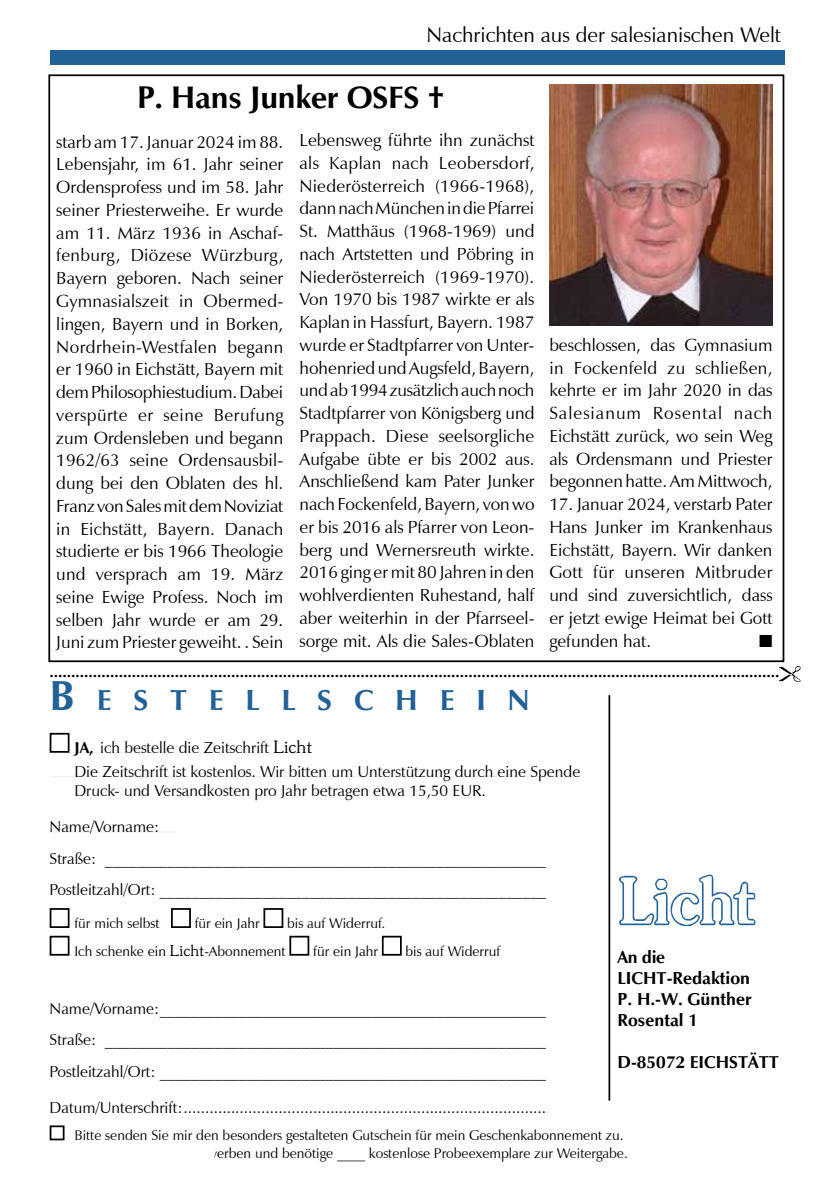
<style>
.page{position:relative;width:834px;height:1201px;background:#fff}
.page>*{position:absolute;margin:0;border:0;box-sizing:border-box;transform-origin:0 0}
.t1{font:700 31.5px "Zapf Humanist 601 BT";letter-spacing:-.01em;color:#000}
.t2{font:700 29.4px "Zapf Humanist 601 BT";letter-spacing:.745em;color:#216196}
.t3{font:21px "Zapf Humanist 601 BT";color:#000}
.t4{font:17.5px/22.8px "Zapf Humanist 601 BT";color:#000;text-align:justify}
.t5{font:700 17.5px/21px "Zapf Humanist 601 BT";color:#000}
.t6{font:17.5px "Zapf Dingbats";color:#000}
.t7{font:15.75px/31.5px "Zapf Humanist 601 BT";color:#000}
.t8{font:700 15.75px "Zapf Humanist 601 BT";color:#000}
.t9{font:14px/17.7px "Zapf Humanist 601 BT";color:#000}
.s1{font-size:42px}
.s2{font-weight:700}
.s3{font-family:"Souvenir";font-weight:300}
</style>
<div class="page">
<div style="left:50px;top:50px;width:734px;height:14px;background:#216196"></div>
<img style="left:619px;top:874px;width:136px;height:52px">
<hr style="left:608px;top:695px;width:2px;height:405px;background:#000">
<hr style="left:50px;top:752px;width:262px;height:1px;background:#ededed">
<hr style="left:50px;top:776px;width:530px;height:1px;background:#ededed">
<hr style="left:50px;top:831px;width:126px;height:1px;background:#ededed">
<hr style="left:50px;top:955px;width:450px;height:1px;background:#ededed">
<img style="left:779px;top:667px;width:21px;height:15px">
<div style="left:50px;top:733px;width:19px;height:19px;border:2px solid #000"></div>
<div style="left:50px;top:908px;width:19px;height:20px;border:2px solid #000"></div>
<div style="left:171px;top:908px;width:20px;height:20px;border:2px solid #000"></div>
<div style="left:263px;top:908px;width:20px;height:20px;border:2px solid #000"></div>
<div style="left:50px;top:935px;width:19px;height:20px;border:2px solid #000"></div>
<div style="left:289px;top:935px;width:20px;height:20px;border:2px solid #000"></div>
<div style="left:382px;top:935px;width:19px;height:20px;border:2px solid #000"></div>
<div style="left:50px;top:1125px;width:14px;height:15px;border:2px solid #000"></div>
<img style="left:549px;top:84px;width:223px;height:241px">
<p class="t3" style="left:426px;top:22px;width:356px">Nachrichten aus der salesianischen Welt</p>
<h1 class="t1" style="left:137px;top:78px;width:309px">P. Hans Junker OSFS †</h1>
<p class="t4" style="left:56px;top:130px;width:229px">starb am 17. Januar 2024 im 88.<br>Lebensjahr, im 61. Jahr seiner Ordensprofess und im 58. Jahr seiner Priesterweihe. Er wurde am 11. März 1936 in Aschaf&shy;fenburg, Diözese Würzburg, Bayern geboren. Nach seiner Gymnasialszeit in Obermed&shy;lingen, Bayern und in Borken, Nordrhein-Westfalen begann er 1960 in Eichstätt, Bayern mit dem Philosophiestudium. Dabei verspürte er seine Berufung zum Ordensleben und begann 1962/63 seine Ordensausbil&shy;dung bei den Oblaten des hl.<br>Franz von Sales mit dem Noviziat in Eichstätt, Bayern. Danach studierte er bis 1966 Theologie und versprach am 19. März seine Ewige Profess. Noch im selben Jahr wurde er am 29.<br>Juni zum Priester geweiht. . Sein</p>
<p class="t4" style="left:299px;top:129px;width:236px">Lebensweg führte ihn zunächst als Kaplan nach Leobersdorf, Niederösterreich (1966-1968), dann nach München in die Pfarrei St. Matthäus (1968-1969) und nach Artstetten und Pöbring in Niederösterreich (1969-1970).<br>Von 1970 bis 1987 wirkte er als Kaplan in Hassfurt, Bayern. 1987 wurde er Stadtpfarrer von Unter&shy;hohenried und Augsfeld, Bayern, und ab 1994 zusätzlich auch noch Stadtpfarrer von Königsberg und Prappach. Diese seelsorgliche Aufgabe übte er bis 2002 aus.<br>Anschließend kam Pater Junker nach Fockenfeld, Bayern, von wo er bis 2016 als Pfarrer von Leon&shy;berg und Wernersreuth wirkte.<br>2016 ging er mit 80 Jahren in den wohlverdienten Ruhestand, half aber weiterhin in der Pfarrseel&shy;sorge mit. Als die Sales-Oblaten</p>
<p class="t4" style="left:549px;top:333px;width:225px">beschlossen, das Gymnasium in Fockenfeld zu schließen, kehrte er im Jahr 2020 in das Salesianum Rosental nach Eichstätt zurück, wo sein Weg als Ordensmann und Priester begonnen hatte. Am Mittwoch,</p>
<p class="t4" style="left:549px;top:493px;width:225px">17. Januar 2024, verstarb Pater Hans Junker im Krankenhaus Eichstätt, Bayern. Wir danken Gott für unseren Mitbruder und sind zuversichtlich, dass er jetzt ewige Heimat bei Gott gefunden hat.</p>
<p class="t6" style="left:759px;top:632px;width:15px">■</p>
<p class="t8" style="left:50px;top:662px;width:731px">.........................................................................................................................................................................</p>
<h2 class="t2" style="left:50px;top:681px;width:481px"><span class="s1">B</span>ESTELLSCHEIN</h2>
<p class="t7" style="left:74px;top:735px;width:507px;line-height:24px"><span class="s2">JA,</span> ich bestelle die Zeitschrift <span class="s3">Licht<br></span>Die Zeitschrift ist kostenlos. Wir bitten um Unterstützung durch eine Spende</p>
<p class="t7" style="left:74px;top:774px;width:413px">Druck- und Versandkosten pro Jahr betragen etwa 15,50 EUR.</p>
<p class="t7" style="left:50px;top:811px;width:111px">Name/Vorname:</p>
<p class="t7" style="left:50px;top:874px;width:498px">Postleitzahl/Ort: _________________________________________________</p>
<p class="t9" style="left:74px;top:914px;width:87px">für mich selbst</p>
<p class="t9" style="left:195px;top:914px;width:66px">für ein Jahr</p>
<p class="t9" style="left:287px;top:914px;width:100px">bis auf Widerruf.</p>
<p class="t9" style="left:74px;top:942px;width:213px">Ich schenke ein <span class="s3">Licht</span>-Abonnement</p>
<p class="t9" style="left:313px;top:942px;width:66px">für ein Jahr</p>
<p class="t9" style="left:405px;top:942px;width:96px">bis auf Widerruf</p>
<p class="t5" style="left:617px;top:946px;width:135px">An die<br>LICHT-Redaktion<br>P. H.-W. Günther<br>Rosental 1</p>
<p class="t5" style="left:617px;top:1051px;width:163px">D-85072 EICHSTÄTT</p>
<p class="t7" style="left:50px;top:992px;width:498px;text-align:justify">Name/Vorname:_________________________________________________ Straße: ________________________________________________________ Postleitzahl/Ort: _________________________________________________</p>
<p class="t7" style="left:50px;top:1091px;width:498px">Datum/Unterschrift:....................................................................................</p>
<p class="t9" style="left:74px;top:1126px;width:554px">Bitte senden Sie mir den besonders gestalteten Gutschein für mein Geschenkabonnement zu.<br>Ich möchte für LICHT werben und benötige ____ kostenlose Probeexemplare zur Weitergabe.</p>
</div>
